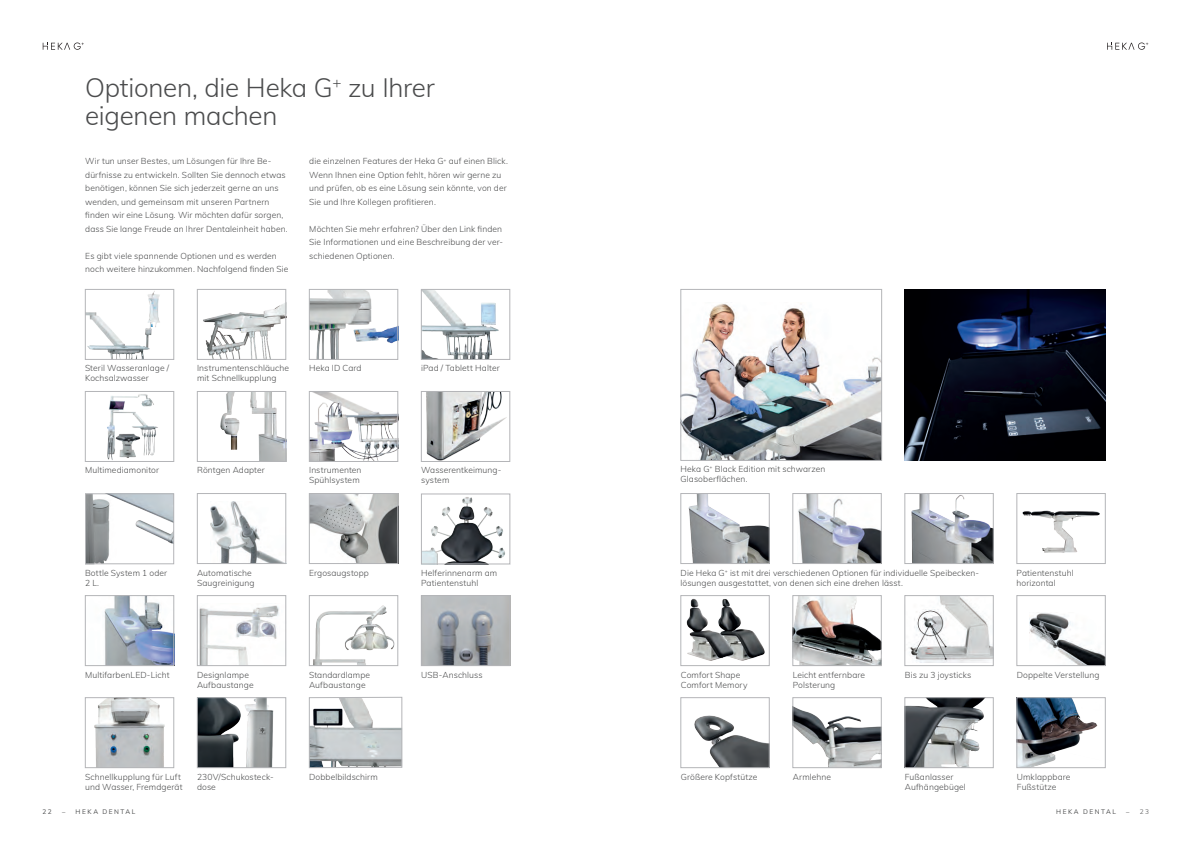
<style>
.page{position:relative;width:1191px;height:842px;background:#fff}
.page>*{position:absolute;margin:0;border:0;box-sizing:border-box;transform-origin:0 0}
.t1{font:300 26px/28px "Mulish";letter-spacing:-.01em;color:#4b4c4d}
.t2{font:300 8.5px/10px "Mulish";letter-spacing:.01em;color:#4b4c4d}
.t3{font:6.5px "Mulish";letter-spacing:.23em;color:#4b4c4d}
.t4{font:300 6.5px "Mulish";color:#4b4c4d}
.s1{font-weight:400}
</style>
<div class="page">
<svg style="left:43px;top:43px;width:41px;height:7px"></svg>
<svg style="left:1107px;top:43px;width:41px;height:7px"></svg>
<img style="left:117px;top:495px;width:55px;height:49px">
<img style="left:87px;top:495px;width:30px;height:67px">
<div style="left:85px;top:493px;width:89px;height:71px;border:1px solid #b4b5b8"></div>
<img style="left:87px;top:291px;width:73px;height:67px">
<div style="left:85px;top:289px;width:89px;height:71px;border:1px solid #b4b5b8"></div>
<img style="left:107px;top:394px;width:51px;height:66px">
<div style="left:85px;top:391px;width:89px;height:71px;border:1px solid #b4b5b8"></div>
<img style="left:104px;top:597px;width:68px;height:67px">
<div style="left:85px;top:595px;width:89px;height:71px;border:1px solid #b4b5b8"></div>
<img style="left:94px;top:699px;width:71px;height:67px">
<div style="left:85px;top:697px;width:89px;height:71px;border:1px solid #b4b5b8"></div>
<img style="left:203px;top:303px;width:81px;height:55px">
<div style="left:197px;top:289px;width:89px;height:71px;border:1px solid #b4b5b8"></div>
<img style="left:220px;top:393px;width:64px;height:67px">
<div style="left:197px;top:391px;width:89px;height:71px;border:1px solid #b4b5b8"></div>
<img style="left:210px;top:501px;width:73px;height:61px">
<div style="left:197px;top:493px;width:89px;height:71px;border:1px solid #b4b5b8"></div>
<img style="left:199px;top:605px;width:80px;height:59px">
<div style="left:197px;top:595px;width:89px;height:71px;border:1px solid #b4b5b8"></div>
<img style="left:199px;top:699px;width:75px;height:67px">
<div style="left:197px;top:697px;width:89px;height:71px;border:1px solid #b4b5b8"></div>
<svg style="left:309px;top:697px;width:93px;height:71px"></svg>
<img style="left:311px;top:291px;width:85px;height:67px">
<div style="left:309px;top:289px;width:89px;height:71px;border:1px solid #b4b5b8"></div>
<img style="left:311px;top:393px;width:85px;height:67px">
<div style="left:309px;top:391px;width:89px;height:71px;border:1px solid #b4b5b8"></div>
<img style="left:311px;top:495px;width:85px;height:67px">
<div style="left:309px;top:493px;width:89px;height:71px;border:1px solid #b4b5b8"></div>
<img style="left:313px;top:605px;width:82px;height:59px">
<div style="left:309px;top:595px;width:89px;height:71px;border:1px solid #b4b5b8"></div>
<img style="left:423px;top:291px;width:76px;height:67px">
<div style="left:421px;top:289px;width:89px;height:71px;border:1px solid #b4b5b8"></div>
<img style="left:426px;top:393px;width:81px;height:67px">
<div style="left:421px;top:391px;width:89px;height:71px;border:1px solid #b4b5b8"></div>
<img style="left:423px;top:597px;width:85px;height:67px">
<div style="left:421px;top:595px;width:89px;height:71px;border:1px solid #b4b5b8"></div>
<img style="left:682px;top:303px;width:198px;height:156px">
<div style="left:680px;top:289px;width:202px;height:172px;border:1px solid #b4b5b8"></div>
<img style="left:686px;top:599px;width:79px;height:62px">
<div style="left:680px;top:595px;width:89px;height:71px;border:1px solid #b4b5b8"></div>
<img style="left:694px;top:715px;width:73px;height:51px">
<div style="left:680px;top:697px;width:89px;height:71px;border:1px solid #b4b5b8"></div>
<img style="left:794px;top:597px;width:85px;height:67px">
<div style="left:792px;top:595px;width:89px;height:71px;border:1px solid #b4b5b8"></div>
<img style="left:794px;top:707px;width:85px;height:59px">
<div style="left:792px;top:697px;width:89px;height:71px;border:1px solid #b4b5b8"></div>
<img style="left:909px;top:597px;width:82px;height:65px">
<div style="left:904px;top:595px;width:89px;height:71px;border:1px solid #b4b5b8"></div>
<img style="left:906px;top:699px;width:78px;height:67px">
<div style="left:904px;top:697px;width:89px;height:71px;border:1px solid #b4b5b8"></div>
<img style="left:1029px;top:612px;width:74px;height:52px">
<div style="left:1016px;top:595px;width:89px;height:71px;border:1px solid #b4b5b8"></div>
<img style="left:1018px;top:699px;width:80px;height:67px">
<div style="left:1016px;top:697px;width:89px;height:71px;border:1px solid #b4b5b8"></div>
<img style="left:688px;top:495px;width:79px;height:67px">
<div style="left:680px;top:493px;width:89px;height:71px;border:1px solid #b4b5b8"></div>
<img style="left:798px;top:495px;width:81px;height:67px">
<div style="left:792px;top:493px;width:89px;height:71px;border:1px solid #b4b5b8"></div>
<img style="left:911px;top:495px;width:80px;height:67px">
<div style="left:904px;top:493px;width:89px;height:71px;border:1px solid #b4b5b8"></div>
<img style="left:904px;top:289px;width:202px;height:172px">
<img style="left:423px;top:497px;width:82px;height:65px">
<div style="left:421px;top:494px;width:89px;height:70px;border:1px solid #b4b5b8"></div>
<img style="left:1023px;top:511px;width:76px;height:42px">
<div style="left:1016px;top:493px;width:89px;height:71px;border:1px solid #b4b5b8"></div>
<h1 class="t1" style="left:85px;top:72px;width:351px">Optionen, die Heka G<sup>+</sup> zu Ihrer eigenen machen</h1>
<p class="t2" style="left:85px;top:154px;width:204px;line-height:13.5px">Wir tun unser Bestes, um Lösungen für Ihre Be&shy;dürfnisse zu entwickeln. Sollten Sie dennoch etwas benötigen, können Sie sich jederzeit gerne an uns wenden, und gemeinsam mit unseren Partnern finden wir eine Lösung. Wir möchten dafür sorgen, dass Sie lange Freude an Ihrer Dentaleinheit haben.</p>
<p class="t2" style="left:85px;top:249px;width:205px;line-height:13.5px">Es gibt viele spannende Optionen und es werden noch weitere hinzukommen. Nachfolgend finden Sie</p>
<p class="t2" style="left:309px;top:154px;width:200px;line-height:13.5px">die einzelnen Features der Heka G<sup>+</sup> auf einen Blick.<br>Wenn Ihnen eine Option fehlt, hören wir gerne zu und prüfen, ob es eine Lösung sein könnte, von der Sie und Ihre Kollegen profitieren.</p>
<p class="t2" style="left:309px;top:222px;width:195px;line-height:13.5px;text-align:justify">Möchten Sie mehr erfahren? Über den Link finden Sie Informationen und eine Beschreibung der ver&shy;schiedenen Optionen.</p>
<p class="t2" style="left:85px;top:363px;width:86px">Steril Wasseranlage /<br>Kochsalzwasser</p>
<p class="t2" style="left:197px;top:363px;width:93px">Instrumentenschläuche mit Schnellkupplung</p>
<p class="t2" style="left:309px;top:363px;width:54px">Heka ID Card</p>
<p class="t2" style="left:421px;top:363px;width:80px">iPad / Tablett Halter</p>
<p class="t2" style="left:85px;top:465px;width:76px">Multimediamonitor</p>
<p class="t2" style="left:197px;top:465px;width:69px">Röntgen Adapter</p>
<p class="t2" style="left:309px;top:465px;width:54px">Instrumenten<br>Spühlsystem</p>
<p class="t2" style="left:421px;top:465px;width:82px">Wasserentkeimung&shy;system</p>
<p class="t2" style="left:680px;top:464px;width:146px">Heka G<sup>+</sup> Black Edition mit schwarzen<br>Glasoberflächen.</p>
<p class="t2" style="left:85px;top:567px;width:84px">Bottle System 1 oder<br>2 L.</p>
<p class="t2" style="left:197px;top:567px;width:59px">Automatische<br>Saugreinigung</p>
<p class="t2" style="left:309px;top:567px;width:61px">Ergosaugstopp</p>
<p class="t2" style="left:421px;top:567px;width:78px">Helferinnenarm am<br>Patientenstuhl</p>
<p class="t2" style="left:680px;top:567px;width:300px">Die Heka G<sup>+</sup> ist mit drei verschiedenen Optionen für individuelle Speibecken&shy;lösungen ausgestattet, von denen sich eine drehen lässt.</p>
<p class="t2" style="left:1016px;top:567px;width:59px">Patientenstuhl horizontal</p>
<p class="t2" style="left:85px;top:669px;width:86px">MultifarbenLED-Licht</p>
<p class="t2" style="left:197px;top:669px;width:58px">Designlampe<br>Aufbaustange</p>
<p class="t2" style="left:309px;top:669px;width:63px">Standardlampe<br>Aufbaustange</p>
<p class="t2" style="left:421px;top:669px;width:63px">USB-Anschluss</p>
<p class="t2" style="left:681px;top:669px;width:68px">Comfort Shape<br>Comfort Memory</p>
<p class="t2" style="left:793px;top:669px;width:74px">Leicht entfernbare<br>Polsterung</p>
<p class="t2" style="left:905px;top:669px;width:68px">Bis zu 3 joysticks</p>
<p class="t2" style="left:1016px;top:669px;width:84px">Doppelte Verstellung</p>
<p class="t2" style="left:85px;top:771px;width:99px">Schnellkupplung für Luft und Wasser, Fremdgerät</p>
<p class="t2" style="left:197px;top:771px;width:78px">230V/Schukosteck&shy;dose</p>
<p class="t2" style="left:309px;top:771px;width:70px">Dobbelbildschirm</p>
<p class="t2" style="left:681px;top:771px;width:78px">Größere Kopfstütze</p>
<p class="t2" style="left:793px;top:771px;width:40px">Armlehne</p>
<p class="t2" style="left:905px;top:771px;width:63px">Fußanlasser<br>Aufhängebügel</p>
<p class="t2" style="left:1016px;top:771px;width:55px">Umklappbare<br>Fußstütze</p>
<p class="t3" style="left:43px;top:806px;width:11px">22</p>
<p class="t3" style="left:62px;top:806px;width:75px">– HEKA DENTAL</p>
<p class="t3" style="left:1056px;top:806px;width:61px">HEKA DENTAL</p>
<p class="t4" style="left:1126px;top:806px;width:24px"><span class="s1">–</span> 23</p>
</div>
